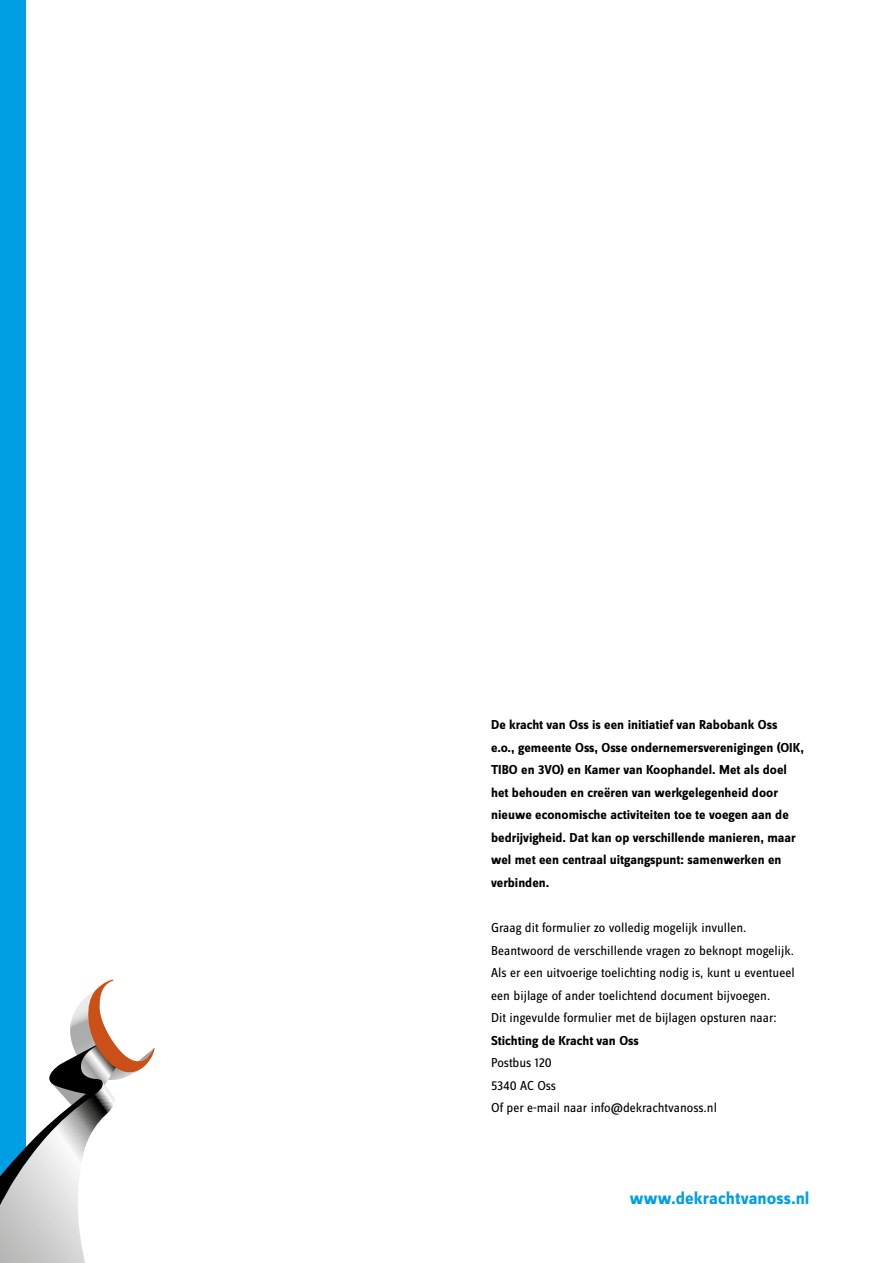
<style>
.page{position:relative;width:893px;height:1263px;background:#fff}
.page>*{position:absolute;margin:0;border:0;box-sizing:border-box;transform-origin:0 0}
.t1{font:18px "Zine Sans Dis Bold Roman Tf";color:#009fe3}
.t2{font:700 13.5px/22.5px "Zine Sans Dis";color:#000}
.t3{font:13.5px/22.5px "Zine Sans Dis";color:#000}
</style>
<div class="page">
<div style="left:0;top:0;width:26px;height:1191px;background:#009fe3"></div>
<svg style="left:0;top:979px;width:154px;height:284px"></svg>
<p class="t2" style="left:491px;top:714px;width:314px">De kracht van Oss is een initiatief van Rabobank Oss e.o., gemeente Oss, Osse ondernemersverenigingen (OIK, TIBO en 3VO) en Kamer van Koophandel. Met als doel het behouden en creëren van werkgelegenheid door nieuwe economische activiteiten toe te voegen aan de bedrijvigheid. Dat kan op verschillende manieren, maar wel met een centraal uitgangspunt: samenwerken en verbinden.</p>
<p class="t3" style="left:491px;top:917px;width:305px">Graag dit formulier zo volledig mogelijk invullen.<br>Beantwoord de verschillende vragen zo beknopt mogelijk.<br>Als er een uitvoerige toelichting nodig is, kunt u eventueel een bijlage of ander toelichtend document bijvoegen.<br>Dit ingevulde formulier met de bijlagen opsturen naar:</p>
<p class="t2" style="left:491px;top:1029px;width:149px">Stichting de Kracht van Oss</p>
<p class="t3" style="left:491px;top:1052px;width:227px">Postbus 120<br>5340 AC Oss<br>Of per e-mail naar info@dekrachtvanoss.nl</p>
<h1 class="t1" style="left:630px;top:1188px;width:181px">www.dekrachtvanoss.nl</h1>
</div>
